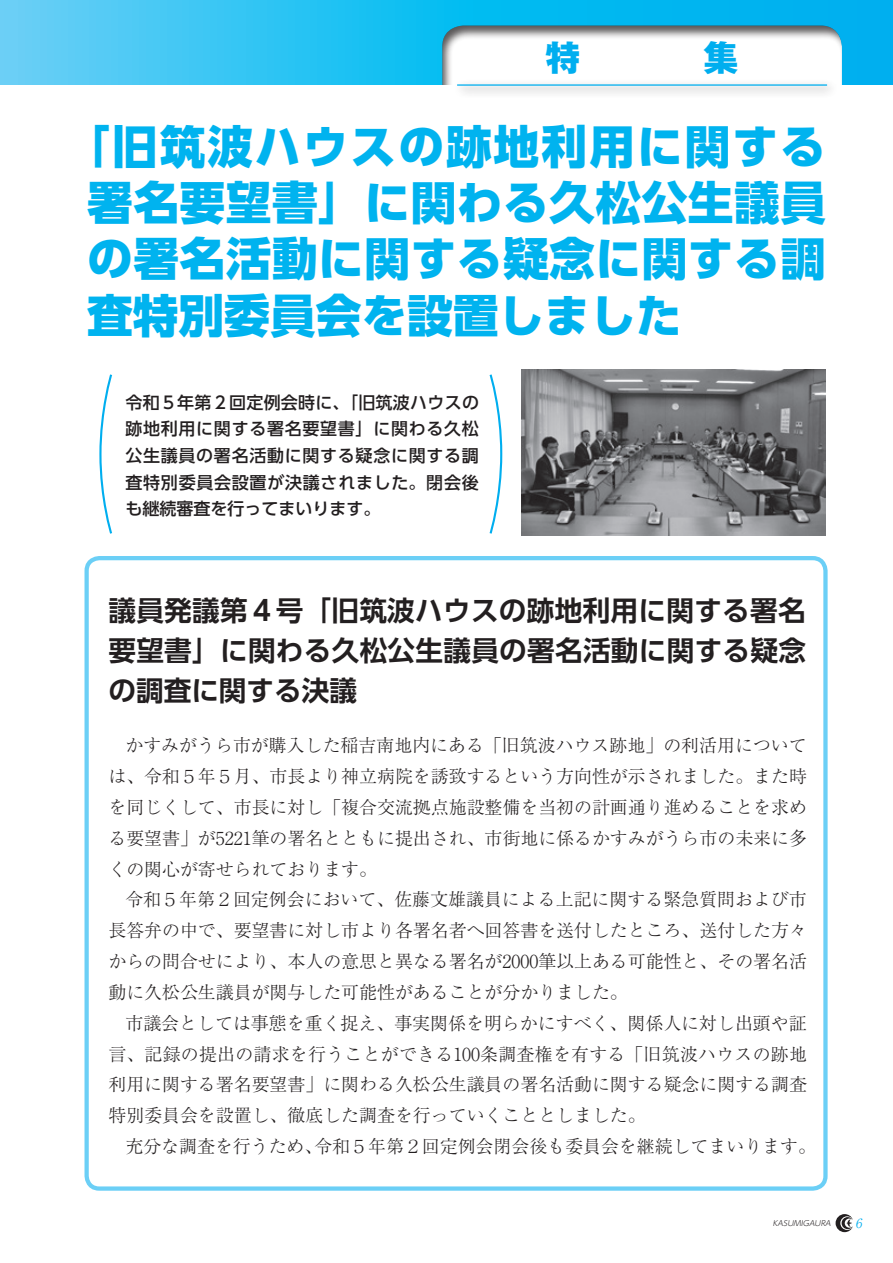
<style>
.page{position:relative;width:893px;height:1263px;background:#fff}
.page>*{position:absolute;margin:0;border:0;box-sizing:border-box;transform-origin:0 0}
.t1{font:800 45.75px/56.4px "UD Shin Go Pro";letter-spacing:.01em;color:#00b3ef;text-align:justify}
.t2{font:800 35.1px "Gothic MB101 Pro";color:#00aeef}
.t3{font:700 27.6px/39.9px "UD Shin Go Pro De";letter-spacing:.01em;color:#231f20;text-align:justify}
.t4{font:300 17.85px/30.9px "Ryumin Pr 6";color:#231f20;text-align:justify}
.t5{font:500 16.95px/26.5px "UD Shin Go Pro";letter-spacing:.04em;color:#231f20;text-align:justify}
.t6{font:italic 300 12.75px "Ryumin Pr 6";color:#00aeef}
.t7{font:italic 300 7.5px "UD Shin Go Pro";color:#231f20}
</style>
<div class="page">
<svg style="left:0;top:0;width:893px;height:85px;background:#29c1f2"></svg>
<svg style="left:836px;top:1214px;width:17px;height:18px"></svg>
<img style="left:521px;top:369px;width:304px;height:166px">
<svg style="left:99px;top:374px;width:13px;height:160px"></svg>
<svg style="left:489px;top:374px;width:14px;height:160px"></svg>
<div style="left:85px;top:556px;width:743px;height:635px;border:4px solid #6bcff6;border-radius:13px"></div>
<div style="left:440px;top:25px;width:402px;height:84px;background:#231f20;opacity:.75"></div>
<div style="left:0;top:85px;width:893px;height:21px;background:#fff"></div>
<div style="left:452px;top:79px;width:386px;height:19px;background:#f4f4f4"></div>
<hr style="left:457px;top:84px;width:370px;height:2px;background:#00aeef">
<h2 class="t2" style="left:546px;top:28px;width:37px">特</h2>
<h2 class="t2" style="left:703px;top:28px;width:37px">集</h2>
<h1 class="t1" style="left:87px;top:117px;width:740px;text-indent:-23px">「旧筑波ハウスの跡地利用に関する署名要望書」に関わる久松公生議員の署名活動に関する疑念に関する調査特別委員会を設置しました</h1>
<p class="t5" style="left:125px;top:389px;width:355px">令和５年第２回定例会時に、「旧筑波ハウスの跡地利用に関する署名要望書」に関わる久松公生議員の署名活動に関する疑念に関する調査特別委員会設置が決議されました。閉会後も継続審査を行ってまいります。</p>
<h3 class="t3" style="left:108px;top:590px;width:699px">議員発議第４号「旧筑波ハウスの跡地利用に関する署名要望書」に関わる久松公生議員の署名活動に関する疑念の調査に関する決議</h3>
<p class="t4" style="left:108px;top:729px;width:700px;text-indent:17px">かすみがうら市が購入した稲吉南地内にある「旧筑波ハウス跡地」の利活用については、令和５年５月、市長より神立病院を誘致するという方向性が示されました。また時を同じくして、市長に対し「複合交流拠点施設整備を当初の計画通り進めることを求める要望書」が5221筆の署名とともに提出され、市街地に係るかすみがうら市の未来に多くの関心が寄せられております。</p>
<p class="t4" style="left:108px;top:883px;width:700px;text-indent:17px">令和５年第２回定例会において、佐藤文雄議員による上記に関する緊急質問および市長答弁の中で、要望書に対し市より各署名者へ回答書を送付したところ、送付した方々からの問合せにより、本人の意思と異なる署名が2000筆以上ある可能性と、その署名活動に久松公生議員が関与した可能性があることが分かりました。</p>
<p class="t4" style="left:125px;top:1006px;width:683px">市議会としては事態を重く捉え、事実関係を明らかにすべく、関係人に対し出頭や証</p>
<p class="t4" style="left:108px;top:1037px;width:700px">言、記録の提出の請求を行うことができる100条調査権を有する「旧筑波ハウスの跡地</p>
<p class="t4" style="left:108px;top:1068px;width:700px">利用に関する署名要望書」に関わる久松公生議員の署名活動に関する疑念に関する調査</p>
<p class="t4" style="left:108px;top:1099px;width:539px">特別委員会を設置し、徹底した調査を行っていくこととしました。</p>
<p class="t4" style="left:314px;top:1130px;width:503px">令和５年第２回定例会閉会後も委員会を継続してまいります。</p>
<p class="t4" style="left:125px;top:1130px;width:199px">充分な調査を行うため、</p>
<p class="t7" style="left:773px;top:1217px;width:62px">KASUMIGAURA</p>
<p class="t6" style="left:855px;top:1213px;width:11px">6</p>
</div>
